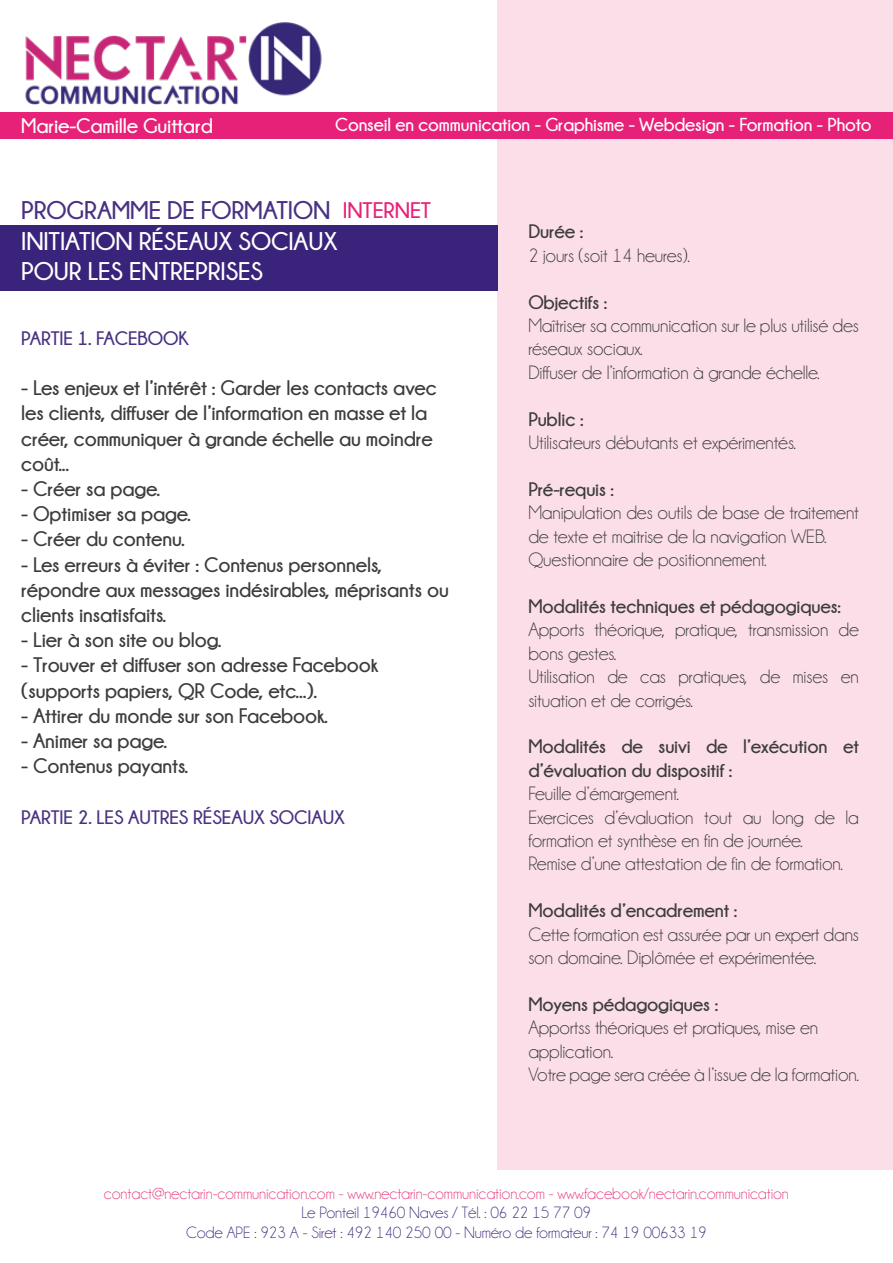
<style>
.page{position:relative;width:893px;height:1263px;background:#fff}
.page>*{position:absolute;margin:0;border:0;box-sizing:border-box;transform-origin:0 0}
.t1{font:700 25.5px/30.6px "Champagne&Limousines";letter-spacing:-.01em;color:#fff}
.t2{font:700 25.5px "Champagne&Limousines";letter-spacing:-.01em;color:#493183}
.t3{font:700 22.5px "Champagne&Limousines";letter-spacing:-.01em;color:#e72178}
.t4{font:700 21px/25.2px "Champagne&Limousines";letter-spacing:-.01em;color:#3c3c3b}
.t5{font:700 21px "Champagne&Limousines";letter-spacing:-.01em;color:#fff}
.t6{font:19.5px/23.4px "Champagne&Limousines";letter-spacing:-.01em;color:#3c3c3b}
.t7{font:700 19.5px/23.4px "Champagne&Limousines";letter-spacing:-.01em;color:#3c3c3b}
.t8{font:700 19.5px "Champagne&Limousines";letter-spacing:-.01em;color:#493183}
.t9{font:700 18.75px "Champagne&Limousines";letter-spacing:-.01em;color:#fff}
.t10{font:16.5px "Champagne&Limousines";letter-spacing:-.01em;color:#e94384}
.t11{font:16.5px/19.8px "Champagne&Limousines";letter-spacing:-.01em;color:#493183;text-align:center}
</style>
<div class="page">
<div style="left:497px;top:0;width:396px;height:1169px;background:#fbdee8"></div>
<div style="left:0;top:112px;width:893px;height:27px;background:#e72178"></div>
<img style="left:25px;top:22px;width:297px;height:83px">
<div style="left:0;top:225px;width:497px;height:65px;background:#3a237a"></div>
<p class="t5" style="left:21px;top:114px;width:193px">Marie-Camille Guittard</p>
<p class="t9" style="left:335px;top:114px;width:538px">Conseil en communication - Graphisme - Webdesign - Formation - Photo</p>
<h1 class="t2" style="left:21px;top:196px;width:311px">PROGRAMME DE FORMATION</h1>
<h1 class="t1" style="left:21px;top:225px;width:318px">INITIATION RÉSEAUX SOCIAUX<br>POUR LES ENTREPRISES</h1>
<p class="t3" style="left:343px;top:198px;width:90px">INTERNET</p>
<p class="t8" style="left:21px;top:327px;width:169px">PARTIE 1. FACEBOOK</p>
<p class="t4" style="left:21px;top:375px;width:417px">- Les enjeux et l’intérêt : Garder les contacts avec les clients, diffuser de l’information en masse et la créer, communiquer à grande échelle au moindre coût...</p>
<p class="t4" style="left:21px;top:476px;width:141px">- Créer sa page.</p>
<p class="t4" style="left:21px;top:501px;width:171px">- Optimiser sa page.</p>
<p class="t4" style="left:21px;top:526px;width:165px">- Créer du contenu.</p>
<p class="t4" style="left:21px;top:551px;width:429px">- Les erreurs à éviter : Contenus personnels, répondre aux messages indésirables, méprisants ou clients insatisfaits.</p>
<p class="t4" style="left:21px;top:627px;width:202px">- Lier à son site ou blog.</p>
<p class="t4" style="left:21px;top:652px;width:359px">- Trouver et diffuser son adresse Facebook (supports papiers, QR Code, etc...).</p>
<p class="t4" style="left:21px;top:703px;width:308px">- Attirer du monde sur son Facebook.</p>
<p class="t4" style="left:21px;top:728px;width:148px">- Animer sa page.</p>
<p class="t4" style="left:21px;top:753px;width:169px">- Contenus payants.</p>
<p class="t8" style="left:21px;top:806px;width:325px">PARTIE 2. LES AUTRES RÉSEAUX SOCIAUX</p>
<p class="t7" style="left:528px;top:220px;width:56px">Durée :</p>
<p class="t6" style="left:528px;top:244px;width:163px">2 jours (soit 14 heures).</p>
<p class="t7" style="left:528px;top:290px;width:80px">Objectifs :</p>
<p class="t6" style="left:528px;top:314px;width:332px">Maîtriser sa communication sur le plus utilisé des réseaux sociaux.<br>Diffuser de l’information à grande échelle.</p>
<p class="t7" style="left:528px;top:407px;width:57px">Public :</p>
<p class="t6" style="left:528px;top:431px;width:269px">Utilisateurs débutants et expérimentés.</p>
<p class="t7" style="left:528px;top:477px;width:87px">Pré-requis :</p>
<p class="t6" style="left:528px;top:501px;width:332px">Manipulation des outils de base de traitement de texte et maitrise de la navigation WEB.<br>Questionnaire de positionnement.</p>
<p class="t7" style="left:528px;top:594px;width:314px">Modalités techniques et pédagogiques:</p>
<p class="t6" style="left:528px;top:618px;width:332px">Apports théorique, pratique, transmission de bons gestes.<br>Utilisation de cas pratiques, de mises en situation et de corrigés.</p>
<p class="t7" style="left:528px;top:735px;width:332px">Modalités de suivi de l’exécution et d’évaluation du dispositif :</p>
<p class="t6" style="left:528px;top:782px;width:332px">Feuille d’émargement.<br>Exercices d’évaluation tout au long de la formation et synthèse en fin de journée.<br>Remise d’une attestation de fin de formation.</p>
<p class="t7" style="left:528px;top:898px;width:211px">Modalités d’encadrement :</p>
<p class="t6" style="left:528px;top:922px;width:332px">Cette formation est assurée par un expert dans son domaine. Diplômée et expérimentée.</p>
<p class="t7" style="left:528px;top:992px;width:191px">Moyens pédagogiques :</p>
<p class="t6" style="left:528px;top:1016px;width:332px">Apportss théoriques et pratiques, mise en application.<br>Votre page sera créée à l’issue de la formation.</p>
<p class="t10" style="left:104px;top:1185px;width:687px">contact@nectarin-communication.com - www.nectarin-communication.com - www.facebook/nectarin.communication</p>
<p class="t11" style="left:186px;top:1203px;width:522px">Le Ponteil 19460 Naves / Tél. : 06 22 15 77 09<br>Code APE : 923 A - Siret : 492 140 250 00 - Numéro de formateur : 74 19 00633 19</p>
</div>
